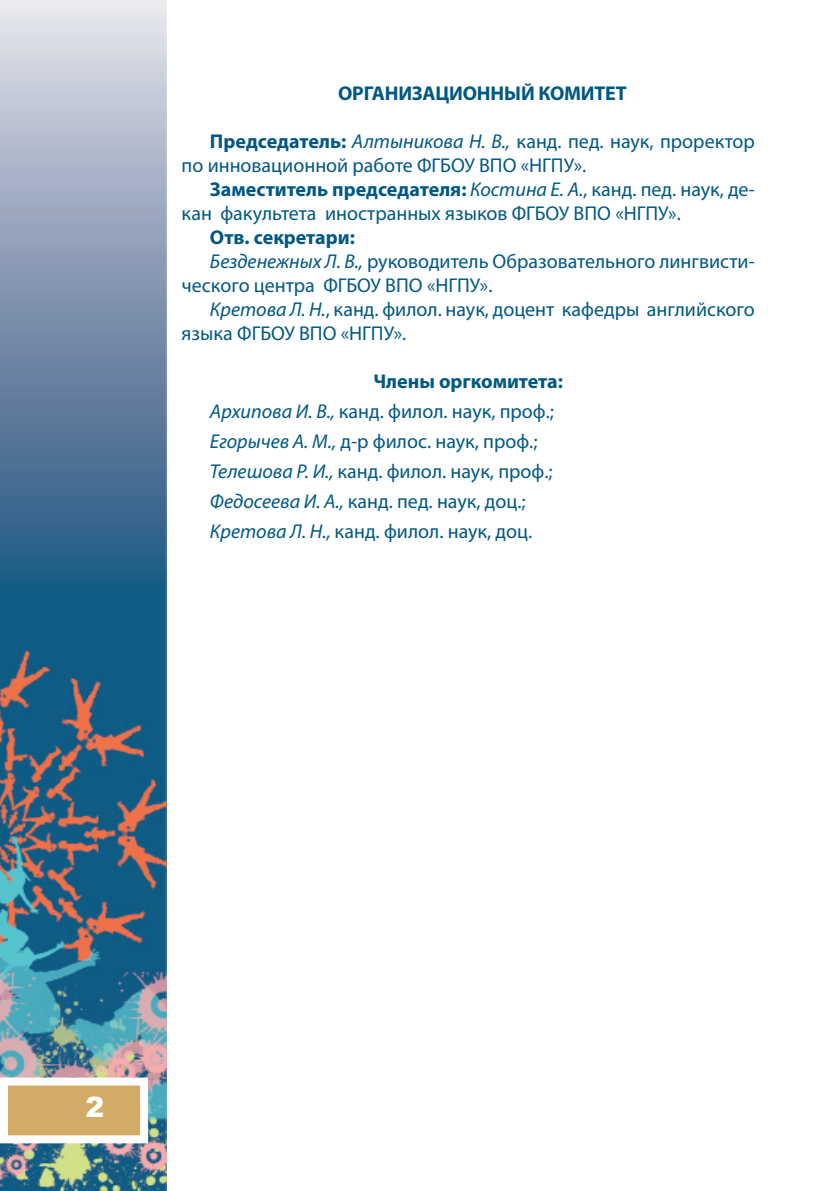
<style>
.page{position:relative;width:840px;height:1191px;background:#fff}
.page>*{position:absolute;margin:0;border:0;box-sizing:border-box;transform-origin:0 0}
.t1{font:900 28px "Arial";color:#fff}
.t2{font:20px/30px "Myriad Pro";color:#005883}
.t3{font:700 20px "Myriad Pro";letter-spacing:-.01em;color:#005883}
.s1{font-weight:700}
.s2{font-style:italic}
</style>
<div class="page">
<img style="left:0;top:0;width:167px;height:1191px">
<div style="left:0;top:1077px;width:148px;height:66px;background:#d2ab66;border:8px solid #fff"></div>
<p class="t3" style="left:338px;top:80px;width:290px">ОРГАНИЗАЦИОННЫЙ КОМИТЕТ</p>
<p class="t2" style="left:181px;top:129px;width:574px;line-height:24px;text-indent:28px"><span class="s1">Председатель:</span> <span class="s2">Алтыникова Н. В.,</span> канд. пед. наук, проректор по инновационной работе ФГБОУ ВПО «НГПУ».</p>
<p class="t2" style="left:181px;top:177px;width:574px;line-height:24px;text-indent:28px"><span class="s1">Заместитель председателя:</span> <span class="s2">Костина Е. А.</span>, канд. пед. наук, де&shy;кан факультета иностранных языков ФГБОУ ВПО «НГПУ».</p>
<p class="t3" style="left:210px;top:224px;width:146px">Отв. секретари:</p>
<p class="t2" style="left:210px;top:246px;width:546px"><span class="s2">Безденежных Л. В.,</span> руководитель Образовательного лингвисти-</p>
<p class="t2" style="left:181px;top:270px;width:312px">ческого центра ФГБОУ ВПО «НГПУ».</p>
<p class="t2" style="left:210px;top:294px;width:546px"><span class="s2">Кретова Л. Н.</span>, канд. филол. наук, доцент кафедры английского</p>
<p class="t2" style="left:181px;top:318px;width:226px">языка ФГБОУ ВПО «НГПУ».</p>
<p class="t2" style="left:210px;top:366px;width:354px;text-indent:163px"><span class="s1">Члены оргкомитета:<br></span><span class="s2">Архипова И. В.,</span> канд. филол. наук, проф.; <span class="s2">Егорычев А. М.,</span> д-р филос. наук, проф.; <span class="s2">Телешова Р. И.,</span> канд. филол. наук, проф.; <span class="s2">Федосеева И. А.,</span> канд. пед. наук, доц.; <span class="s2">Кретова Л. Н.,</span> канд. филол. наук, доц.</p>
<h1 class="t1" style="left:85px;top:1086px;width:20px">2</h1>
</div>
